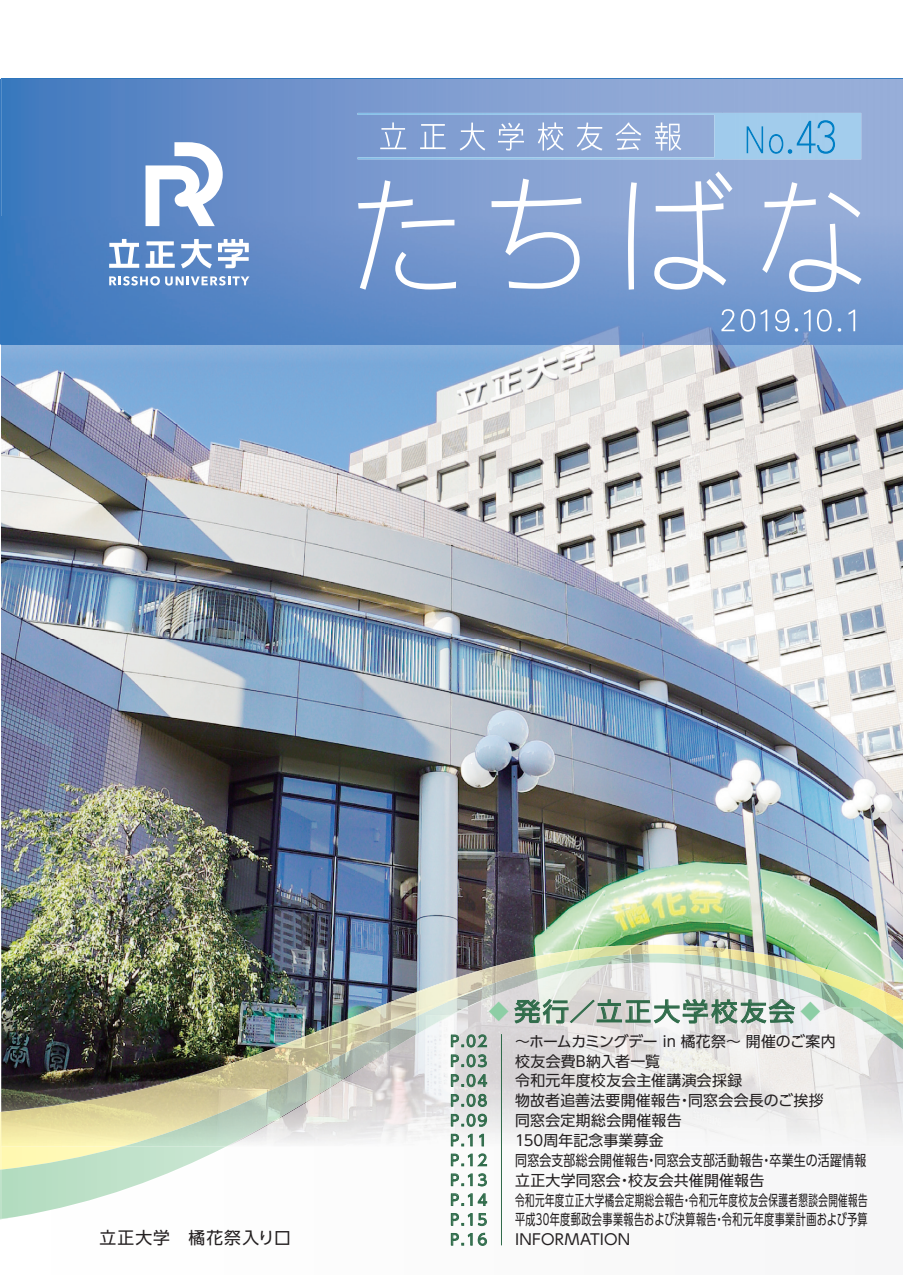
<style>
.page{position:relative;width:903px;height:1275px;background:#fff}
.page>*{position:absolute;margin:0;border:0;box-sizing:border-box;transform-origin:0 0}
.t1{font:25.03px "UD Shin Go Pro";letter-spacing:.095em;color:#306c4b;scale:1.05 1}
.t2{font:16.8px "UD Shin Go Pro";letter-spacing:.06em;color:#231f20}
.t3{font:14.88px/19.8px "UD Shin Go Pro";letter-spacing:.02em;color:#231f20}
.t4{font:14.88px/19.8px "UD Shin Go Pro";letter-spacing:.1em;color:#306c4b;text-align:justify}
.s1{font-weight:800;font-size:19.95px;color:#8dcea5}
</style>
<div class="page">
<img style="left:1px;top:78px;width:902px;height:1px">
<img style="left:1px;top:344px;width:902px;height:590px">
<img style="left:1px;top:934px;width:300px;height:162px">
<img style="left:301px;top:934px;width:121px;height:80px">
<img style="left:422px;top:934px;width:481px;height:28px">
<img style="left:1px;top:1096px;width:60px;height:9px">
<img style="left:413px;top:962px;width:490px;height:185px">
<img style="left:290px;top:1099px;width:123px;height:45px">
<img style="left:362px;top:970px;width:89px;height:74px">
<img style="left:482px;top:945px;width:411px;height:50px">
<img style="left:241px;top:1014px;width:61px;height:61px">
<img style="left:865px;top:995px;width:38px;height:6px">
<img style="left:61px;top:1060px;width:181px;height:87px">
<img style="left:1px;top:1105px;width:60px;height:42px">
<img style="left:15px;top:1147px;width:210px;height:70px">
<img style="left:448px;top:954px;width:417px;height:48px">
<img style="left:302px;top:1014px;width:121px;height:85px">
<img style="left:828px;top:1001px;width:75px;height:48px">
<img style="left:242px;top:1075px;width:60px;height:63px">
<img style="left:122px;top:1103px;width:120px;height:44px">
<svg style="left:302px;top:1098px;width:10px;height:6px"></svg>
<svg style="left:0;top:1112px;width:15px;height:108px;background:#d7e5b5"></svg>
<img style="left:404px;top:962px;width:404px;height:79px">
<svg style="left:514px;top:999px;width:281px;height:25px;background:#b3c2b8"></svg>
<svg style="left:451px;top:1034px;width:36px;height:13px"></svg>
<svg style="left:451px;top:1054px;width:36px;height:13px"></svg>
<svg style="left:451px;top:1074px;width:36px;height:13px"></svg>
<svg style="left:451px;top:1094px;width:36px;height:13px"></svg>
<svg style="left:451px;top:1114px;width:36px;height:13px"></svg>
<svg style="left:451px;top:1134px;width:22px;height:12px"></svg>
<svg style="left:479px;top:1134px;width:5px;height:12px"></svg>
<svg style="left:451px;top:1153px;width:36px;height:13px"></svg>
<svg style="left:451px;top:1173px;width:36px;height:13px"></svg>
<svg style="left:451px;top:1193px;width:36px;height:13px"></svg>
<svg style="left:451px;top:1213px;width:36px;height:13px"></svg>
<svg style="left:451px;top:1233px;width:36px;height:13px"></svg>
<hr style="left:501px;top:1034px;width:1px;height:211px;background:#306c4b">
<img style="left:0;top:79px;width:903px;height:265px">
<svg style="left:358px;top:180px;width:98px;height:110px;background:#8aa6d4"></svg>
<svg style="left:491px;top:179px;width:91px;height:110px"></svg>
<svg style="left:628px;top:171px;width:104px;height:119px"></svg>
<svg style="left:762px;top:182px;width:99px;height:110px"></svg>
<img style="left:358px;top:113px;width:503px;height:46px">
<svg style="left:721px;top:309px;width:13px;height:22px"></svg>
<svg style="left:740px;top:309px;width:15px;height:23px"></svg>
<svg style="left:761px;top:310px;width:6px;height:21px"></svg>
<svg style="left:795px;top:328px;width:3px;height:4px"></svg>
<svg style="left:838px;top:328px;width:3px;height:4px"></svg>
<svg style="left:848px;top:310px;width:7px;height:21px"></svg>
<img style="left:796px;top:120px;width:39px;height:34px">
<img style="left:746px;top:126px;width:17px;height:27px">
<img style="left:769px;top:134px;width:14px;height:20px">
<svg style="left:788px;top:149px;width:4px;height:5px"></svg>
<svg style="left:817px;top:309px;width:14px;height:23px"></svg>
<svg style="left:804px;top:310px;width:6px;height:21px"></svg>
<svg style="left:775px;top:309px;width:14px;height:23px"></svg>
<svg style="left:145px;top:142px;width:78px;height:84px"></svg>
<svg style="left:109px;top:239px;width:30px;height:29px"></svg>
<svg style="left:146px;top:241px;width:29px;height:27px"></svg>
<svg style="left:181px;top:239px;width:31px;height:29px"></svg>
<svg style="left:218px;top:239px;width:31px;height:29px"></svg>
<svg style="left:109px;top:276px;width:140px;height:10px"></svg>
<p class="t2" style="left:100px;top:1224px;width:193px">立正大学　橘花祭入り口</p>
<h1 class="t1" style="left:489px;top:991px;width:317px"><span class="s1">◆</span> 発行／立正大学校友会 <span class="s1">◆</span></h1>
<p class="t3" style="left:515px;top:1031px;width:354px">～ホームカミングデー in 橘花祭～ 開催のご案内<br>校友会費B納入者一覧<br>令和元年度校友会主催講演会採録<br>物故者追善法要開催報告・同窓会会長のご挨拶<br>同窓会定期総会開催報告<br>150周年記念事業募金<br>同窓会支部総会開催報告・同窓会支部活動報告・卒業生の活躍情報立正大学同窓会・校友会共催開催報告<br>令和元年度立正大学橘会定期総会報告・令和元年度校友会保護者懇談会開催報告平成30年度郵政会事業報告および決算報告・令和元年度事業計画および予算<br>INFORMATION</p>
<p class="t4" style="left:450px;top:1031px;width:39px">P.02<br>P.03<br>P.04<br>P.08<br>P.09<br>P.11<br>P.12<br>P.13<br>P.14<br>P.15<br>P.16</p>
</div>
